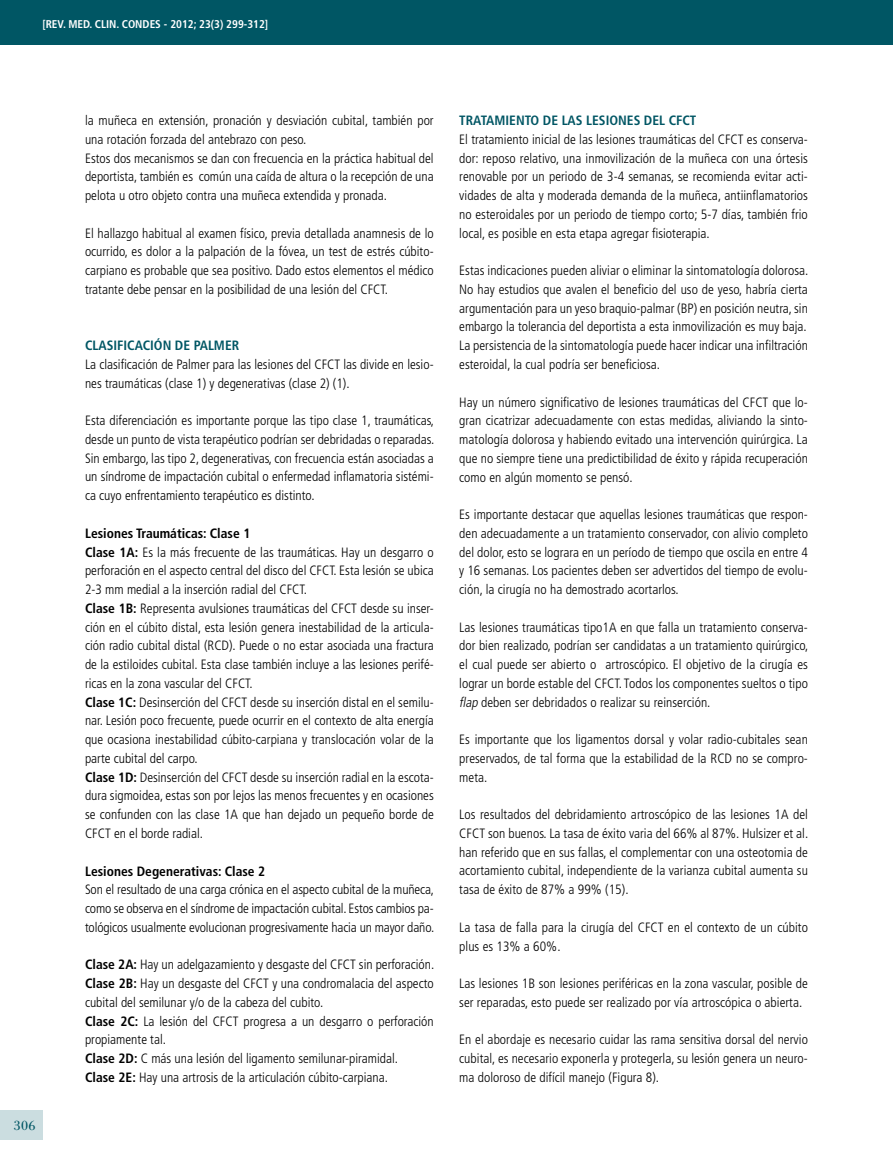
<style>
.page{position:relative;width:893px;height:1170px;background:#fff}
.page>*{position:absolute;margin:0;border:0;box-sizing:border-box;transform-origin:0 0}
.t1{font:19.5px "Filosofia Grand Caps";color:#005664;scale:1.1 1}
.t2{font:300 condensed 13.5px/18.8px "Frutiger";color:#000;text-align:justify}
.t3{font:700 condensed 13.5px "Frutiger";color:#005664}
.t4{font:700 condensed 13.5px "Frutiger";color:#000}
.t5{font:700 condensed 11.25px "Frutiger";color:#fff}
.s1{font-weight:700}
.s2{font-style:italic}
</style>
<div class="page">
<div style="left:0;top:1110px;width:43px;height:30px;background:#cbdde0"></div>
<div style="left:0;top:0;width:893px;height:44px;background:#005664"></div>
<p class="t5" style="left:42px;top:17px;width:227px">[REV. MED. CLIN. CONDES - 2012; 23(3) 299-312]</p>
<h1 class="t1" style="left:14px;top:1113px;width:22px">306</h1>
<p class="t2" style="left:85px;top:111px;width:350px;text-align:left">la muñeca en extensión, pronación y desviación cubital, también por una rotación forzada del antebrazo con peso.<br>Estos dos mecanismos se dan con frecuencia en la práctica habitual del deportista, también es común una caída de altura o la recepción de una pelota u otro objeto contra una muñeca extendida y pronada.</p>
<p class="t2" style="left:85px;top:224px;width:350px">El hallazgo habitual al examen físico, previa detallada anamnesis de lo ocurrido, es dolor a la palpación de la fóvea, un test de estrés cúbito&shy;carpiano es probable que sea positivo. Dado estos elementos el médico tratante debe pensar en la posibilidad de una lesión del CFCT.</p>
<p class="t3" style="left:85px;top:337px;width:29px">Clasific</p>
<p class="t3" style="left:135px;top:337px;width:16px">ación</p>
<p class="t3" style="left:175px;top:337px;width:42px">de Palmer</p>
<p class="t2" style="left:85px;top:355px;width:350px">La clasificación de Palmer para las lesiones del CFCT las divide en lesio&shy;nes traumáticas (clase 1) y degenerativas (clase 2) (1).</p>
<p class="t2" style="left:85px;top:411px;width:351px">Esta diferenciación es importante porque las tipo clase 1, traumáticas, desde un punto de vista terapéutico podrían ser debridadas o reparadas.<br>Sin embargo, las tipo 2, degenerativas, con frecuencia están asociadas a un síndrome de impactación cubital o enfermedad inflamatoria sistémi&shy;ca cuyo enfrentamiento terapéutico es distinto.</p>
<p class="t2" style="left:85px;top:524px;width:350px;text-align:left"><span class="s1">Lesiones Traumáticas: Clase 1<br>Clase 1A:</span> Es la más frecuente de las traumáticas. Hay un desgarro o perforación en el aspecto central del disco del CFCT. Esta lesión se ubica 2-3 mm medial a la inserción radial del CFCT.<br><span class="s1">Clase 1B:</span> Representa avulsiones traumáticas del CFCT desde su inser&shy;ción en el cúbito distal, esta lesión genera inestabilidad de la articula&shy;ción radio cubital distal (RCD). Puede o no estar asociada una fractura de la estiloides cubital. Esta clase también incluye a las lesiones perifé&shy;ricas en la zona vascular del CFCT.<br><span class="s1">Clase 1C:</span> Desinserción del CFCT desde su inserción distal en el semilu&shy;nar. Lesión poco frecuente, puede ocurrir en el contexto de alta energía que ocasiona inestabilidad cúbito-carpiana y translocación volar de la parte cubital del carpo.<br><span class="s1">Clase 1D:</span> Desinserción del CFCT desde su inserción radial en la escota&shy;dura sigmoidea, estas son por lejos las menos frecuentes y en ocasiones se confunden con las clase 1A que han dejado un pequeño borde de CFCT en el borde radial.</p>
<p class="t4" style="left:85px;top:862px;width:182px">Lesiones Degenerativas: Clase 2</p>
<p class="t2" style="left:85px;top:880px;width:351px">Son el resultado de una carga crónica en el aspecto cubital de la muñeca, como se observa en el síndrome de impactación cubital. Estos cambios pa&shy;tológicos usualmente evolucionan progresivamente hacia un mayor daño.</p>
<p class="t2" style="left:85px;top:955px;width:351px;text-align:left"><span class="s1">Clase 2A:</span> Hay un adelgazamiento y desgaste del CFCT sin perforación.<br><span class="s1">Clase 2B:</span> Hay un desgaste del CFCT y una condromalacia del aspecto cubital del semilunar y/o de la cabeza del cubito.<br><span class="s1">Clase 2C:</span> La lesión del CFCT progresa a un desgarro o perforación propiamente tal.<br><span class="s1">Clase 2D:</span> C más una lesión del ligamento semilunar-piramidal.<br><span class="s1">Clase 2E:</span> Hay una artrosis de la articulación cúbito-carpiana.</p>
<p class="t3" style="left:459px;top:112px;width:44px">Tratamiento</p>
<p class="t3" style="left:543px;top:112px;width:57px">de las Lesiones</p>
<p class="t3" style="left:644px;top:112px;width:8px">del</p>
<p class="t3" style="left:669px;top:112px;width:29px">CFCT</p>
<p class="t2" style="left:459px;top:130px;width:350px">El tratamiento inicial de las lesiones traumáticas del CFCT es conserva&shy;dor: reposo relativo, una inmovilización de la muñeca con una órtesis renovable por un periodo de 3-4 semanas, se recomienda evitar acti&shy;vidades de alta y moderada demanda de la muñeca, antiinflamatorios no esteroidales por un periodo de tiempo corto; 5-7 días, también frio local, es posible en esta etapa agregar fisioterapia.</p>
<p class="t2" style="left:459px;top:261px;width:351px;text-align:left">Estas indicaciones pueden aliviar o eliminar la sintomatología dolorosa.<br>No hay estudios que avalen el beneficio del uso de yeso, habría cierta argumentación para un yeso braquio-palmar (BP) en posición neutra, sin embargo la tolerancia del deportista a esta inmovilización es muy baja.<br>La persistencia de la sintomatología puede hacer indicar una infiltración esteroidal, la cual podría ser beneficiosa.</p>
<p class="t2" style="left:459px;top:392px;width:350px">Hay un número significativo de lesiones traumáticas del CFCT que lo&shy;gran cicatrizar adecuadamente con estas medidas, aliviando la sinto&shy;matología dolorosa y habiendo evitado una intervención quirúrgica. La que no siempre tiene una predictibilidad de éxito y rápida recuperación como en algún momento se pensó.</p>
<p class="t2" style="left:459px;top:505px;width:350px">Es importante destacar que aquellas lesiones traumáticas que respon&shy;den adecuadamente a un tratamiento conservador, con alivio completo del dolor, esto se lograra en un período de tiempo que oscila en entre 4 y 16 semanas. Los pacientes deben ser advertidos del tiempo de evolu&shy;ción, la cirugía no ha demostrado acortarlos.</p>
<p class="t2" style="left:459px;top:617px;width:351px">Las lesiones traumáticas tipo1A en que falla un tratamiento conserva&shy;dor bien realizado, podrían ser candidatas a un tratamiento quirúrgico, el cual puede ser abierto o artroscópico. El objetivo de la cirugía es lograr un borde estable del CFCT. Todos los componentes sueltos o tipo <span class="s2">flap</span> deben ser debridados o realizar su reinserción.</p>
<p class="t2" style="left:459px;top:730px;width:350px">Es importante que los ligamentos dorsal y volar radio-cubitales sean preservados, de tal forma que la estabilidad de la RCD no se compro&shy;meta.</p>
<p class="t2" style="left:459px;top:805px;width:351px">Los resultados del debridamiento artroscópico de las lesiones 1A del CFCT son buenos. La tasa de éxito varia del 66% al 87%. Hulsizer et al. han referido que en sus fallas, el complementar con una osteotomia de acortamiento cubital, independiente de la varianza cubital aumenta su tasa de éxito de 87% a 99% (15).</p>
<p class="t2" style="left:459px;top:917px;width:350px">La tasa de falla para la cirugía del CFCT en el contexto de un cúbito plus es 13% a 60%.</p>
<p class="t2" style="left:459px;top:974px;width:350px">Las lesiones 1B son lesiones periféricas en la zona vascular, posible de ser reparadas, esto puede ser realizado por vía artroscópica o abierta.</p>
<p class="t2" style="left:459px;top:1030px;width:350px">En el abordaje es necesario cuidar las rama sensitiva dorsal del nervio cubital, es necesario exponerla y protegerla, su lesión genera un neuro&shy;ma doloroso de difícil manejo (Figura 8).</p>
</div>
